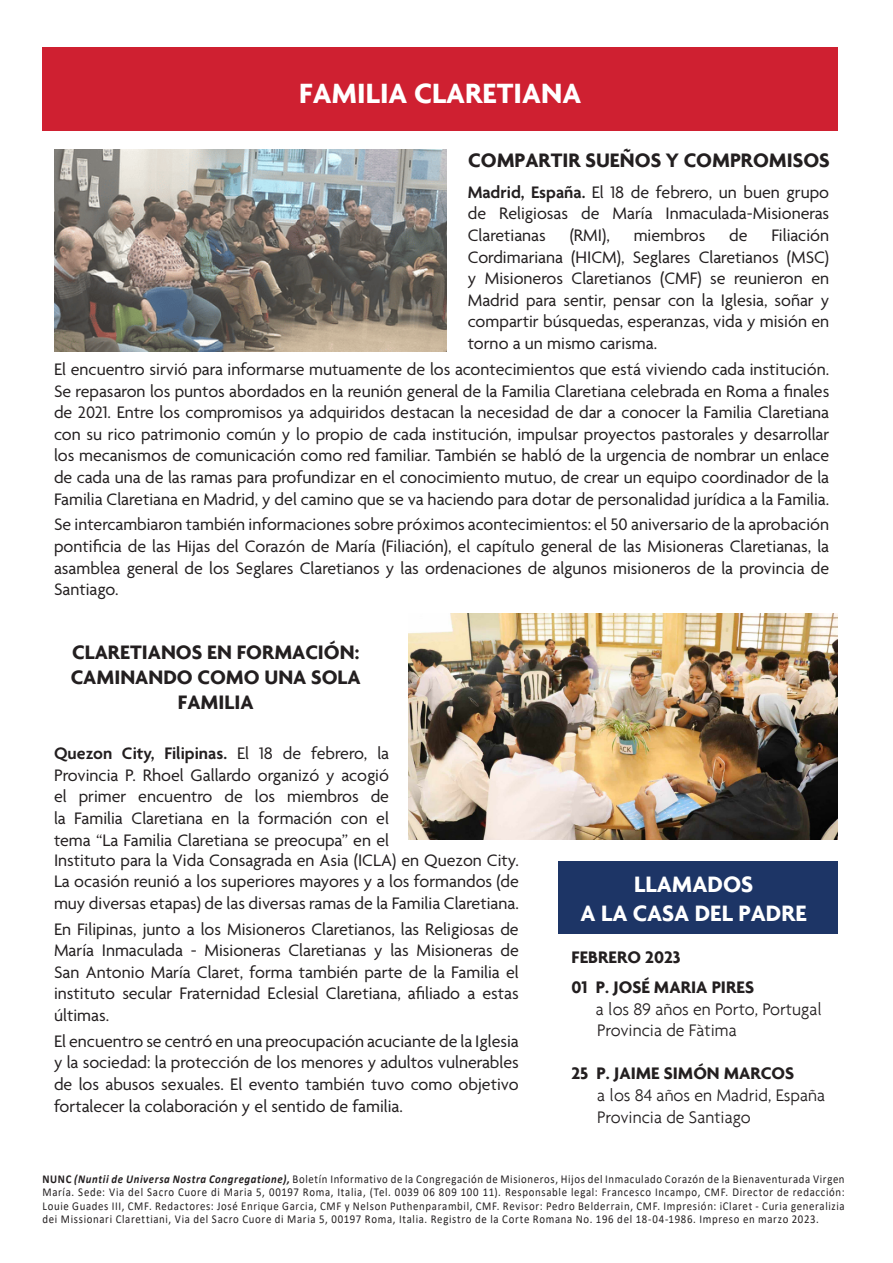
<style>
.page{position:relative;width:893px;height:1263px;background:#fff}
.page>*{position:absolute;margin:0;border:0;box-sizing:border-box;transform-origin:0 0}
.Basic_na_text{font:700 30px "Agenda";color:#fff}
.Basic_na_text-2{font:700 24px "Agenda";color:#fff}
.Pamagat{font:700 21px/25.2px "Agenda";color:#231f20;text-align:center}
.Nilalaman{font:18px/21.6px "Agenda";color:#231f20;text-align:justify}
.Katawan{font:300 18px "Agenda";color:#231f20}
.Katawan-2{font:700 18px "Agenda";color:#231f20}
.t1{font:12px/13.5px "Calibri";letter-spacing:.06em;color:#231f20;text-align:justify;scale:.9 1}
.s1{font-weight:600}
.s2{font-weight:700}
.s3{font-weight:700;font-style:italic}
</style>
<div class="page">
<div style="left:43px;top:47px;width:795px;height:84px;background:#cf2031"></div>
<div style="left:558px;top:861px;width:279px;height:72px;background:#1d3566"></div>
<img style="left:408px;top:613px;width:430px;height:226px">
<img style="left:54px;top:150px;width:392px;height:201px">
<p class="Basic_na_text" style="left:299px;top:75px;width:283px">FAMILIA CLARETIANA</p>
<p class="Pamagat" style="left:468px;top:147px;width:363px">COMPARTIR SUEÑOS Y COMPROMISOS</p>
<p class="Nilalaman" style="left:468px;top:182px;width:363px"><span class="s1">Madrid, España.</span> El 18 de febrero, un buen grupo de Religiosas de María Inmaculada-Misioneras Claretianas</p>
<p class="Nilalaman" style="left:468px;top:226px;width:363px;text-indent:304px">Filiación Cordimariana (HICM), Seglares Claretianos (MSC) y Misioneros Claretianos (CMF) se reunieron en Madrid para sentir, pensar con la Iglesia, soñar y compartir búsquedas, esperanzas, vida y misión en torno a un mismo carisma.</p>
<p class="Nilalaman" style="left:54px;top:359px;width:777px">El encuentro sirvió para informarse mutuamente de los acontecimientos que está viviendo cada institución.<br>Se repasaron los puntos abordados en la reunión general de la Familia Claretiana celebrada en Roma a finales de 2021. Entre los compromisos ya adquiridos destacan la necesidad de dar a conocer la Familia Claretiana con su rico patrimonio común y lo propio de cada institución, impulsar proyectos pastorales y desarrollar los mecanismos de comunicación como red familiar. También se habló de la urgencia de nombrar un enlace de cada una de las ramas para profundizar en el conocimiento mutuo, de crear un equipo coordinador de la Familia Claretiana en Madrid, y del camino que se va haciendo para dotar de personalidad jurídica a la Familia.</p>
<p class="Nilalaman" style="left:54px;top:515px;width:777px">Se intercambiaron también informaciones sobre próximos acontecimientos: el 50 aniversario de la aprobación pontificia de las Hijas del Corazón de María (Filiación), el capítulo general de las Misioneras Claretianas, la asamblea general de los Seglares Claretianos y las ordenaciones de algunos misioneros de la provincia de Santiago.</p>
<p class="Nilalaman" style="left:570px;top:226px;width:42px">(RMI),</p>
<p class="Nilalaman" style="left:634px;top:226px;width:73px">miembros</p>
<p class="Nilalaman" style="left:729px;top:226px;width:20px">de</p>
<p class="Pamagat" style="left:71px;top:639px;width:292px">CLARETIANOS EN FORMACIÓN:<br>CAMINANDO COMO UNA SOLA<br>FAMILIA</p>
<p class="Nilalaman" style="left:54px;top:744px;width:337px"><span class="s1">Quezon City, Filipinas.</span> El 18 de febrero, la Provincia P. Rhoel Gallardo organizó y acogió el primer encuentro de los miembros de la Familia Claretiana en la formación con el tema “La Familia Claretiana se preocupa” en el</p>
<p class="Nilalaman" style="left:54px;top:850px;width:466px">Instituto para la Vida Consagrada en Asia (ICLA) en Quezon City.<br>La ocasión reunió a los superiores mayores y a los formandos (de muy diversas etapas) de las diversas ramas de la Familia Claretiana.</p>
<p class="Nilalaman" style="left:54px;top:919px;width:466px">En Filipinas, junto a los Misioneros Claretianos, las Religiosas de María Inmaculada - Misioneras Claretianas y las Misioneras de San Antonio María Claret, forma también parte de la Familia el instituto secular Fraternidad Eclesial Claretiana, afiliado a estas últimas.</p>
<p class="Nilalaman" style="left:54px;top:1031px;width:466px">El encuentro se centró en una preocupación acuciante de la Iglesia y la sociedad: la protección de los menores y adultos vulnerables de los abusos sexuales. El evento también tuvo como objetivo fortalecer la colaboración y el sentido de familia.</p>
<p class="Basic_na_text-2" style="left:634px;top:869px;width:121px">LLAMADOS</p>
<p class="Basic_na_text-2" style="left:580px;top:898px;width:228px">A LA CASA DEL PADRE</p>
<p class="Katawan-2" style="left:572px;top:946px;width:110px">FEBRERO 2023</p>
<p class="Katawan-2" style="left:572px;top:976px;width:184px">01 P. JOSÉ MARIA PIRES</p>
<p class="Katawan" style="left:596px;top:998px;width:228px">a los 89 años en Porto, Portugal</p>
<p class="Katawan" style="left:597px;top:1020px;width:141px">Provincia de Fàtima</p>
<p class="Katawan-2" style="left:572px;top:1063px;width:224px">25 P. JAIME SIMÓN MARCOS</p>
<p class="Katawan" style="left:597px;top:1085px;width:229px">a los 84 años en Madrid, España</p>
<p class="Katawan" style="left:597px;top:1106px;width:155px">Provincia de Santiago</p>
<p class="t1" style="left:43px;top:1172px;width:893px"><span class="s2">NUNC</span> <span class="s3">(Nuntii de Universa Nostra Congregatione),</span> Boletín Informativo de la Congregación de Misioneros, Hijos del Inmaculado Corazón de la Bienaventurada Virgen María. Sede: Via del Sacro Cuore di Maria 5, 00197 Roma, Italia, (Tel. 0039 06 809 100 11). Responsable legal: Francesco Incampo, CMF. Director de redacción:<br>Louie Guades III, CMF. Redactores: José Enrique Garcia, CMF y Nelson Puthenparambil, CMF. Revisor: Pedro Belderrain, CMF. Impresión: iClaret - Curia generalizia dei Missionari Clarettiani, Via del Sacro Cuore di Maria 5, 00197 Roma, Italia. Registro de la Corte Romana No. 196 del 18-04-1986. Impreso en marzo 2023.</p>
</div>
